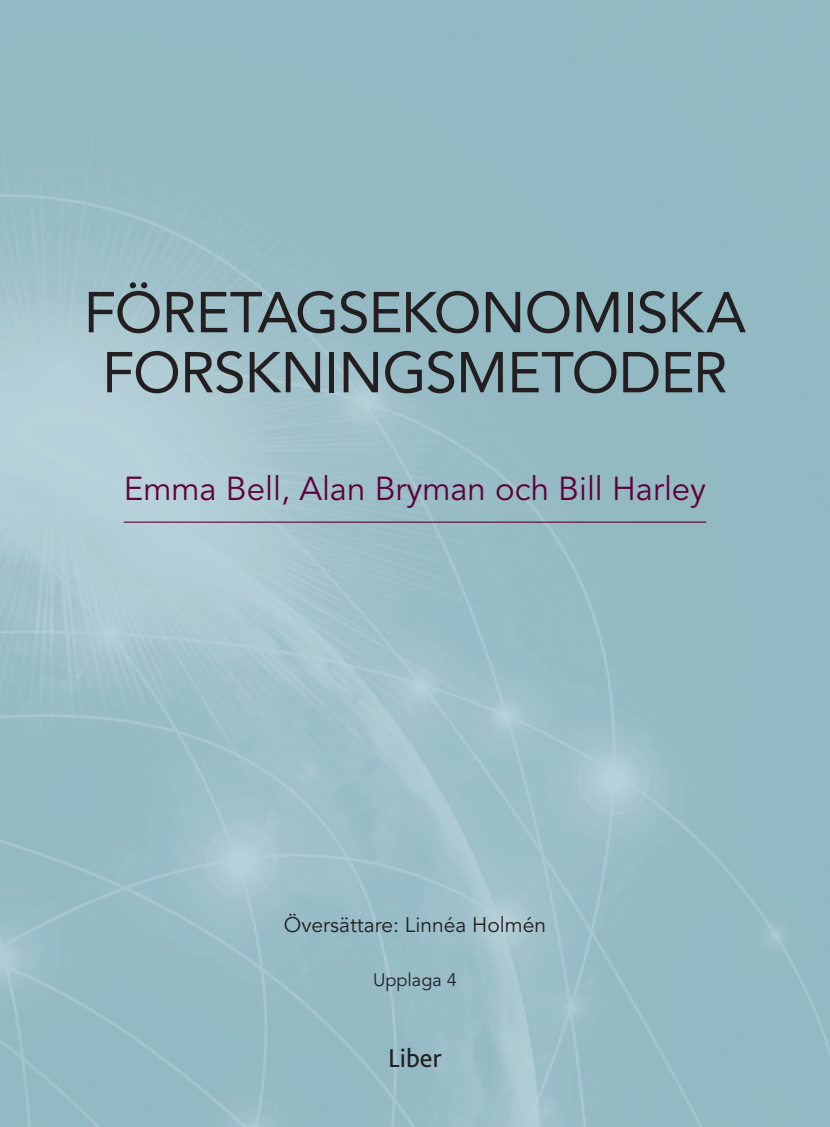
<style>
.page{position:relative;width:830px;height:1127px;background:#fff}
.page>*{position:absolute;margin:0;border:0;box-sizing:border-box;transform-origin:0 0}
.t1{font:57px/60px "Avenir LT Std";letter-spacing:-.015em;color:#231f20;text-align:center}
.t2{font:33px "Avenir LT Std";color:#5f003c}
.t3{font:27px "Bliss 2";color:#231f20}
.t4{font:21px "Avenir LT Std";color:#231f20}
.t5{font:18px "Avenir LT Std";color:#231f20}
</style>
<div class="page">
<img style="left:0;top:0;width:829px;height:1127px">
<hr style="left:124px;top:521px;width:581px;height:2px;background:#5f003c">
<p class="t1" style="left:84px;top:283px;width:663px">FÖRETAGSEKONOMISKA<br>FORSKNINGSMETODER</p>
<p class="t2" style="left:124px;top:470px;width:583px">Emma Bell, Alan Bryman och Bill Harley</p>
<p class="t4" style="left:284px;top:913px;width:264px">Översättare: Linnéa Holmén</p>
<p class="t5" style="left:373px;top:970px;width:85px">Upplaga 4</p>
<p class="t3" style="left:388px;top:1041px;width:55px">Liber</p>
</div>
